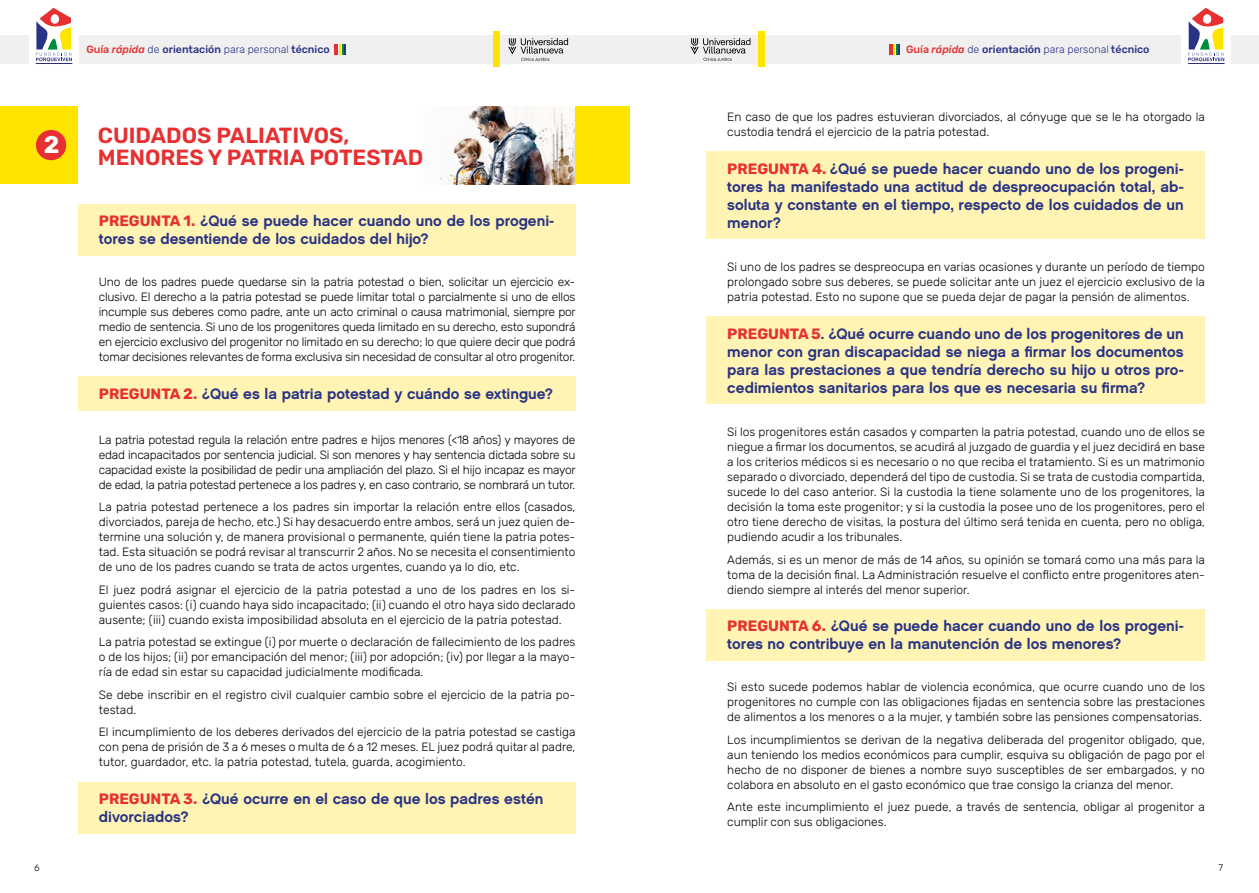
<style>
.page{position:relative;width:1259px;height:893px;background:#fff}
.page>*{position:absolute;margin:0;border:0;box-sizing:border-box;transform-origin:0 0}
.t1{font:700 24px "Rubik";color:#fff}
.t2{font:600 21.9px/22.2px "Rubik";color:#e73031}
.t3{font:15px/18px "Chalet New York Nineteen Sixty";color:#293385}
.t4{font:300 12px/15px "Rubik";color:#000;text-align:justify}
.t5{font:500 10.65px "Rubik";color:#293385}
.t6{font:300 9.6px "Rubik";color:#000}
.s1{color:#e73031}
.s2{font-style:italic;color:#e73031}
.s3{font-weight:300}
.s4{font-family:"Rubik";font-weight:700;color:#e73031}
</style>
<div class="page">
<div style="left:0;top:35px;width:629px;height:29px;background:#f0f0f0"></div>
<div style="left:629px;top:35px;width:630px;height:29px;background:#f0f0f0"></div>
<div style="left:29px;top:0;width:49px;height:67px;background:#fff"></div>
<div style="left:1181px;top:0;width:49px;height:67px;background:#fff"></div>
<hr style="left:36px;top:63px;width:36px;height:1px;background:#2c2e7f">
<svg style="left:36px;top:8px;width:36px;height:53px"></svg>
<hr style="left:1188px;top:63px;width:36px;height:1px;background:#2c2e7f">
<svg style="left:1188px;top:8px;width:36px;height:53px"></svg>
<svg style="left:508px;top:38px;width:60px;height:23px"></svg>
<svg style="left:690px;top:38px;width:60px;height:23px"></svg>
<div style="left:494px;top:31px;width:6px;height:36px;background:#ffe400"></div>
<div style="left:758px;top:31px;width:6px;height:36px;background:#ffe400"></div>
<svg style="left:335px;top:44px;width:11px;height:11px"></svg>
<svg style="left:889px;top:44px;width:11px;height:11px"></svg>
<div style="left:78px;top:204px;width:497px;height:52px;background:#fff4b3"></div>
<div style="left:78px;top:377px;width:497px;height:34px;background:#fff4b3"></div>
<div style="left:78px;top:782px;width:497px;height:51px;background:#fff4b3"></div>
<img style="left:440px;top:107px;width:135px;height:77px">
<div style="left:706px;top:152px;width:499px;height:87px;background:#fff4b3"></div>
<div style="left:706px;top:317px;width:499px;height:87px;background:#fff4b3"></div>
<div style="left:706px;top:609px;width:499px;height:52px;background:#fff4b3"></div>
<div style="left:0;top:106px;width:78px;height:78px;background:#ffe400"></div>
<div style="left:575px;top:107px;width:54px;height:77px;background:#ffe400"></div>
<div style="left:36px;top:130px;width:30px;height:30px;background:#e73031;border-radius:50%"></div>
<p class="t5" style="left:86px;top:43px;width:245px"><span class="s1">Guía</span> <span class="s2">rápida</span> <span class="s3">de</span> orientación <span class="s3">para personal</span> técnico</p>
<p class="t5" style="left:906px;top:43px;width:245px"><span class="s1">Guía</span> <span class="s2">rápida</span> <span class="s3">de</span> orientación <span class="s3">para personal</span> técnico</p>
<h1 class="t1" style="left:44px;top:131px;width:17px">2</h1>
<h2 class="t2" style="left:98px;top:125px;width:327px">CUIDADOS PALIATIVOS,<br>MENORES Y PATRIA POTESTAD</h2>
<p class="t3" style="left:99px;top:212px;width:457px"><span class="s4">PREGUNTA 1.</span> ¿Qué se puede hacer cuando uno de los progeni&shy;tores se desentiende de los cuidados del hijo?</p>
<p class="t4" style="left:99px;top:275px;width:478px">Uno de los padres puede quedarse sin la patria potestad o bien, solicitar un ejercicio ex&shy;clusivo. El derecho a la patria potestad se puede limitar total o parcialmente si uno de ellos incumple sus deberes como padre, ante un acto criminal o causa matrimonial, siempre por medio de sentencia. Si uno de los progenitores queda limitado en su derecho, esto supondrá en ejercicio exclusivo del progenitor no limitado en su derecho; lo que quiere decir que podrá tomar decisiones relevantes de forma exclusiva sin necesidad de consultar al otro progenitor.</p>
<p class="t3" style="left:99px;top:385px;width:456px"><span class="s4">PREGUNTA 2.</span> ¿Qué es la patria potestad y cuándo se extingue?</p>
<p class="t4" style="left:99px;top:432px;width:478px">La patria potestad regula la relación entre padres e hijos menores (&lt;18 años) y mayores de edad incapacitados por sentencia judicial. Si son menores y hay sentencia dictada sobre su capacidad existe la posibilidad de pedir una ampliación del plazo. Si el hijo incapaz es mayor de edad, la patria potestad pertenece a los padres y, en caso contrario, se nombrará un tutor.</p>
<p class="t4" style="left:99px;top:500px;width:478px">La patria potestad pertenece a los padres sin importar la relación entre ellos (casados, divorciados, pareja de hecho, etc.) Si hay desacuerdo entre ambos, será un juez quien de&shy;termine una solución y, de manera provisional o permanente, quién tiene la patria potes&shy;tad. Esta situación se podrá revisar al transcurrir 2 años. No se necesita el consentimiento de uno de los padres cuando se trata de actos urgentes, cuando ya lo dio, etc.</p>
<p class="t4" style="left:99px;top:582px;width:478px">El juez podrá asignar el ejercicio de la patria potestad a uno de los padres en los si&shy;guientes casos: (i) cuando haya sido incapacitado; (ii) cuando el otro haya sido declarado ausente; (iii) cuando exista imposibilidad absoluta en el ejercicio de la patria potestad.</p>
<p class="t4" style="left:99px;top:635px;width:478px">La patria potestad se extingue (i) por muerte o declaración de fallecimiento de los padres o de los hijos; (ii) por emancipación del menor; (iii) por adopción; (iv) por llegar a la mayo&shy;ría de edad sin estar su capacidad judicialmente modificada.</p>
<p class="t4" style="left:99px;top:687px;width:478px">Se debe inscribir en el registro civil cualquier cambio sobre el ejercicio de la patria po&shy;testad.</p>
<p class="t4" style="left:99px;top:725px;width:478px">El incumplimiento de los deberes derivados del ejercicio de la patria potestad se castiga con pena de prisión de 3 a 6 meses o multa de 6 a 12 meses. EL juez podrá quitar al padre, tutor, guardador, etc. la patria potestad, tutela, guarda, acogimiento.</p>
<p class="t3" style="left:99px;top:790px;width:446px"><span class="s4">PREGUNTA 3.</span> ¿Qué ocurre en el caso de que los padres estén divorciados?</p>
<p class="t4" style="left:727px;top:110px;width:479px">En caso de que los padres estuvieran divorciados, al cónyuge que se le ha otorgado la custodia tendrá el ejercicio de la patria potestad.</p>
<p class="t3" style="left:727px;top:160px;width:458px;text-align:justify"><span class="s4">PREGUNTA 4.</span> ¿Qué se puede hacer cuando uno de los progeni&shy;tores ha manifestado una actitud de despreocupación total, ab&shy;soluta y constante en el tiempo, respecto de los cuidados de un menor?</p>
<p class="t4" style="left:727px;top:260px;width:479px">Si uno de los padres se despreocupa en varias ocasiones y durante un período de tiempo prolongado sobre sus deberes, se puede solicitar ante un juez el ejercicio exclusivo de la patria potestad. Esto no supone que se pueda dejar de pagar la pensión de alimentos.</p>
<p class="t3" style="left:727px;top:325px;width:458px;text-align:justify"><span class="s4">PREGUNTA 5</span>. ¿Qué ocurre cuando uno de los progenitores de un menor con gran discapacidad se niega a firmar los documentos para las prestaciones a que tendría derecho su hijo u otros pro&shy;cedimientos sanitarios para los que es necesaria su firma?</p>
<p class="t4" style="left:727px;top:425px;width:479px">Si los progenitores están casados y comparten la patria potestad, cuando uno de ellos se niegue a firmar los documentos, se acudirá al juzgado de guardia y el juez decidirá en base a los criterios médicos si es necesario o no que reciba el tratamiento. Si es un matrimonio separado o divorciado, dependerá del tipo de custodia. Si se trata de custodia compartida, sucede lo del caso anterior. Si la custodia la tiene solamente uno de los progenitores, la decisión la toma este progenitor; y si la custodia la posee uno de los progenitores, pero el otro tiene derecho de visitas, la postura del último será tenida en cuenta, pero no obliga, pudiendo acudir a los tribunales.</p>
<p class="t4" style="left:727px;top:552px;width:479px">Además, si es un menor de más de 14 años, su opinión se tomará como una más para la toma de la decisión final. La Administración resuelve el conflicto entre progenitores aten&shy;diendo siempre al interés del menor superior.</p>
<p class="t3" style="left:727px;top:617px;width:458px"><span class="s4">PREGUNTA 6.</span> ¿Qué se puede hacer cuando uno de los progeni&shy;tores no contribuye en la manutención de los menores?</p>
<p class="t4" style="left:727px;top:680px;width:479px">Si esto sucede podemos hablar de violencia económica, que ocurre cuando uno de los progenitores no cumple con las obligaciones fijadas en sentencia sobre las prestaciones de alimentos a los menores o a la mujer, y también sobre las pensiones compensatorias.</p>
<p class="t4" style="left:727px;top:732px;width:479px">Los incumplimientos se derivan de la negativa deliberada del progenitor obligado, que, aun teniendo los medios económicos para cumplir, esquiva su obligación de pago por el hecho de no disponer de bienes a nombre suyo susceptibles de ser embargados, y no colabora en absoluto en el gasto económico que trae consigo la crianza del menor.</p>
<p class="t4" style="left:727px;top:800px;width:479px">Ante este incumplimiento el juez puede, a través de sentencia, obligar al progenitor a cumplir con sus obligaciones.</p>
<p class="t6" style="left:34px;top:862px;width:7px">6</p>
<p class="t6" style="left:1218px;top:862px;width:6px">7</p>
</div>
